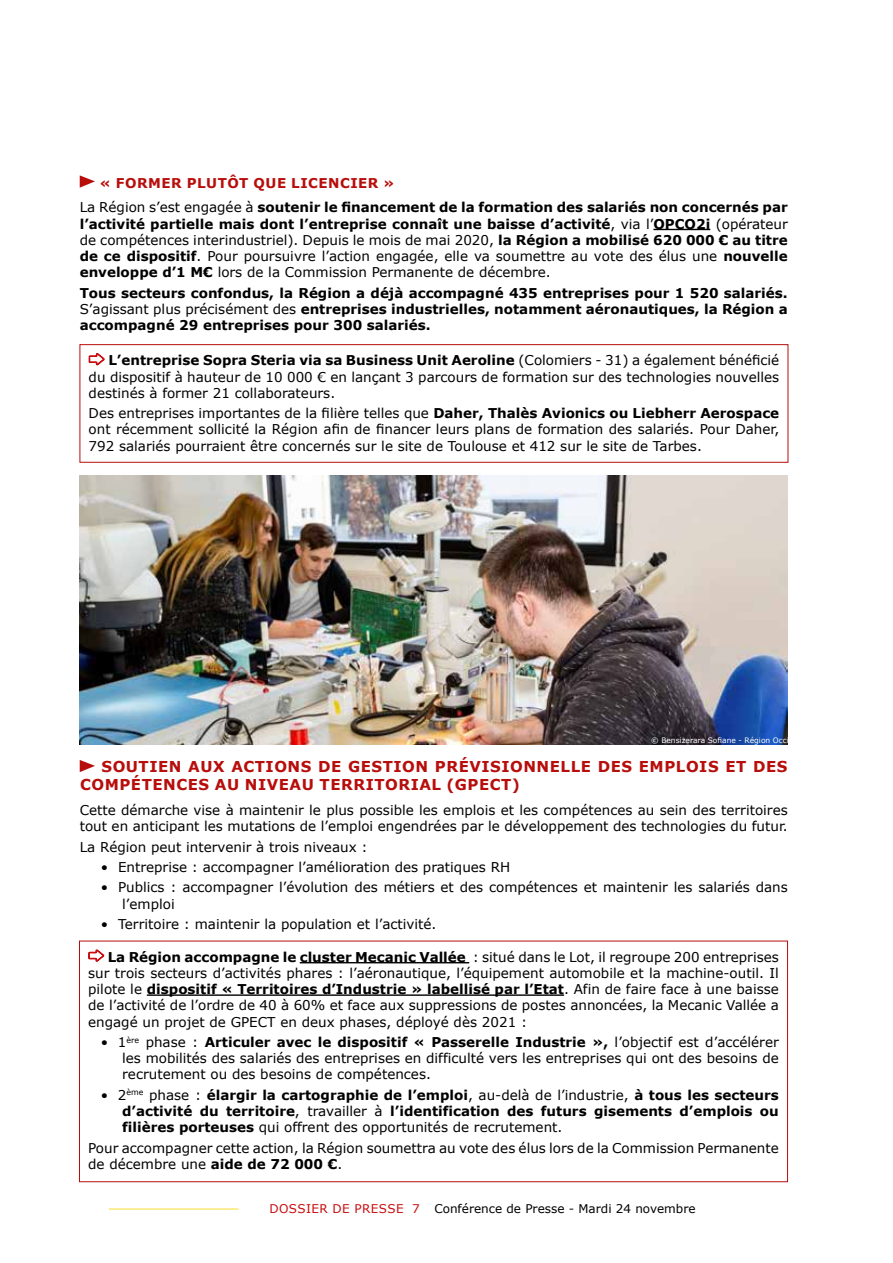
<style>
.page{position:relative;width:893px;height:1263px;background:#fff}
.page>*{position:absolute;margin:0;border:0;box-sizing:border-box;transform-origin:0 0}
.t1{font:700 15px/18px "Verdana";letter-spacing:.035em;color:#b70e0c}
.t2{font:13.5px/16.2px "Verdana";color:#000;text-align:justify}
.t3{font:700 13.5px/16.2px "Verdana";color:#000;text-align:justify}
.t4{font:12px "Verdana";color:#000}
.t5{font:7.5px "Verdana";color:#fff}
.s1{color:#b70e0c}
.s2{font-weight:400}
.s3{font-weight:700}
.s4{color:#c90c0f}
</style>
<div class="page">
<hr style="left:653px;top:229px;width:57px;height:1px;background:#000">
<svg style="left:80px;top:175px;width:15px;height:13px"></svg>
<svg style="left:80px;top:760px;width:15px;height:12px"></svg>
<img style="left:80px;top:475px;width:708px;height:270px">
<hr style="left:109px;top:1208px;width:129px;height:1px;background:#f9dc2f">
<svg style="left:88px;top:353px;width:17px;height:13px"></svg>
<div style="left:80px;top:344px;width:708px;height:118px;border:1px solid #b70e0c"></div>
<hr style="left:300px;top:962px;width:169px;height:1px;background:#000">
<hr style="left:147px;top:994px;width:417px;height:2px;background:#000">
<svg style="left:88px;top:949px;width:17px;height:13px"></svg>
<div style="left:79px;top:941px;width:709px;height:241px;border:1px solid #b70e0c"></div>
<p class="t3" style="left:80px;top:170px;width:709px;line-height:24.8px;text-indent:20px"><span class="s1">« FORMER PLUTÔT QUE LICENCIER »<br></span><span class="s2">La Région s’est engagée à</span> soutenir le financement de la formation des salariés non concernés par</p>
<p class="t2" style="left:80px;top:215px;width:710px"><span class="s3">l’activité partielle mais dont l’entreprise connaît une baisse d’activité</span>, via l’<span class="s3">OPCO2i</span> (opérateur de compétences interindustriel). Depuis le mois de mai 2020, <span class="s3">la Région a mobilisé 620 000 € au titre de ce dispositif</span>. Pour poursuivre l’action engagée, elle va soumettre au vote des élus une <span class="s3">nouvelle enveloppe d’1 M€</span> lors de la Commission Permanente de décembre.</p>
<p class="t3" style="left:80px;top:284px;width:710px">Tous secteurs confondus, la Région a déjà accompagné 435 entreprises pour 1 520 salariés.<br><span class="s2">S’agissant plus précisément des</span> entreprises industrielles, notamment aéronautiques, la Région a accompagné 29 entreprises pour 300 salariés.</p>
<p class="t2" style="left:89px;top:352px;width:692px;text-indent:20px"><span class="s3">L’entreprise Sopra Steria via sa Business Unit Aeroline</span> (Colomiers - 31) a également bénéficié du dispositif à hauteur de 10 000 € en lançant 3 parcours de formation sur des technologies nouvelles destinés à former 21 collaborateurs.</p>
<p class="t2" style="left:89px;top:405px;width:692px">Des entreprises importantes de la filière telles que <span class="s3">Daher, Thalès Avionics ou Liebherr Aerospace </span>ont récemment sollicité la Région afin de financer leurs plans de formation des salariés. Pour Daher, 792 salariés pourraient être concernés sur le site de Toulouse et 412 sur le site de Tarbes.</p>
<p class="t5" style="left:651px;top:735px;width:158px">© Bensizerara Sofiane - Région Occitanie</p>
<p class="t1" style="left:80px;top:757px;width:709px;text-indent:21px">SOUTIEN AUX ACTIONS DE GESTION PRÉVISIONNELLE DES EMPLOIS ET DES<br>COMPÉTENCES AU NIVEAU TERRITORIAL (GPECT)</p>
<p class="t2" style="left:80px;top:802px;width:710px">Cette démarche vise à maintenir le plus possible les emplois et les compétences au sein des territoires tout en anticipant les mutations de l’emploi engendrées par le développement des technologies du futur.</p>
<p class="t2" style="left:80px;top:838px;width:289px">La Région peut intervenir à trois niveaux :</p>
<p class="t2" style="left:101px;top:859px;width:411px">• Entreprise : accompagner l’amélioration des pratiques RH</p>
<p class="t2" style="left:122px;top:879px;width:667px;text-indent:-21px">• Publics : accompagner l’évolution des métiers et des compétences et maintenir les salariés dans l’emploi</p>
<p class="t2" style="left:101px;top:916px;width:337px">• Territoire : maintenir la population et l’activité.</p>
<p class="t2" style="left:88px;top:949px;width:692px;text-indent:20px"><span class="s3">La Région accompagne le cluster Mecanic Vallée</span> : situé dans le Lot, il regroupe 200 entreprises sur trois secteurs d’activités phares : l’aéronautique, l’équipement automobile et la machine-outil. Il pilote le <span class="s3">dispositif « Territoires d’Industrie » labellisé par l’Etat</span>. Afin de faire face à une baisse de l’activité de l’ordre de 40 à 60% et face aux suppressions de postes annoncées, la Mecanic Vallée a engagé un projet de GPECT en deux phases, déployé dès 2021 :</p>
<p class="t2" style="left:122px;top:1034px;width:658px;text-indent:-21px">• 1<sup>ère</sup> phase : <span class="s3">Articuler avec le dispositif « Passerelle Industrie »,</span> l’objectif est d’accélérer les mobilités des salariés des entreprises en difficulté vers les entreprises qui ont des besoins de recrutement ou des besoins de compétences.</p>
<p class="t3" style="left:122px;top:1087px;width:658px;text-indent:-21px"><span class="s2">• 2</span><sup>ème</sup> <span class="s2">phase :</span> élargir la cartographie de l’emploi<span class="s2">, au-delà de l’industrie,</span> à tous les secteurs d’activité du territoire<span class="s2">, travailler à</span> l’identification des futurs gisements d’emplois ou filières porteuses <span class="s2">qui offrent des opportunités de recrutement.</span></p>
<p class="t2" style="left:88px;top:1139px;width:692px">Pour accompagner cette action, la Région soumettra au vote des élus lors de la Commission Permanente de décembre une <span class="s3">aide de 72 000 €</span>.</p>
<p class="t4" style="left:269px;top:1201px;width:428px"><span class="s4">DOSSIER DE PRESSE 7</span> Conférence de Presse - Mardi 24 novembre</p>
</div>
